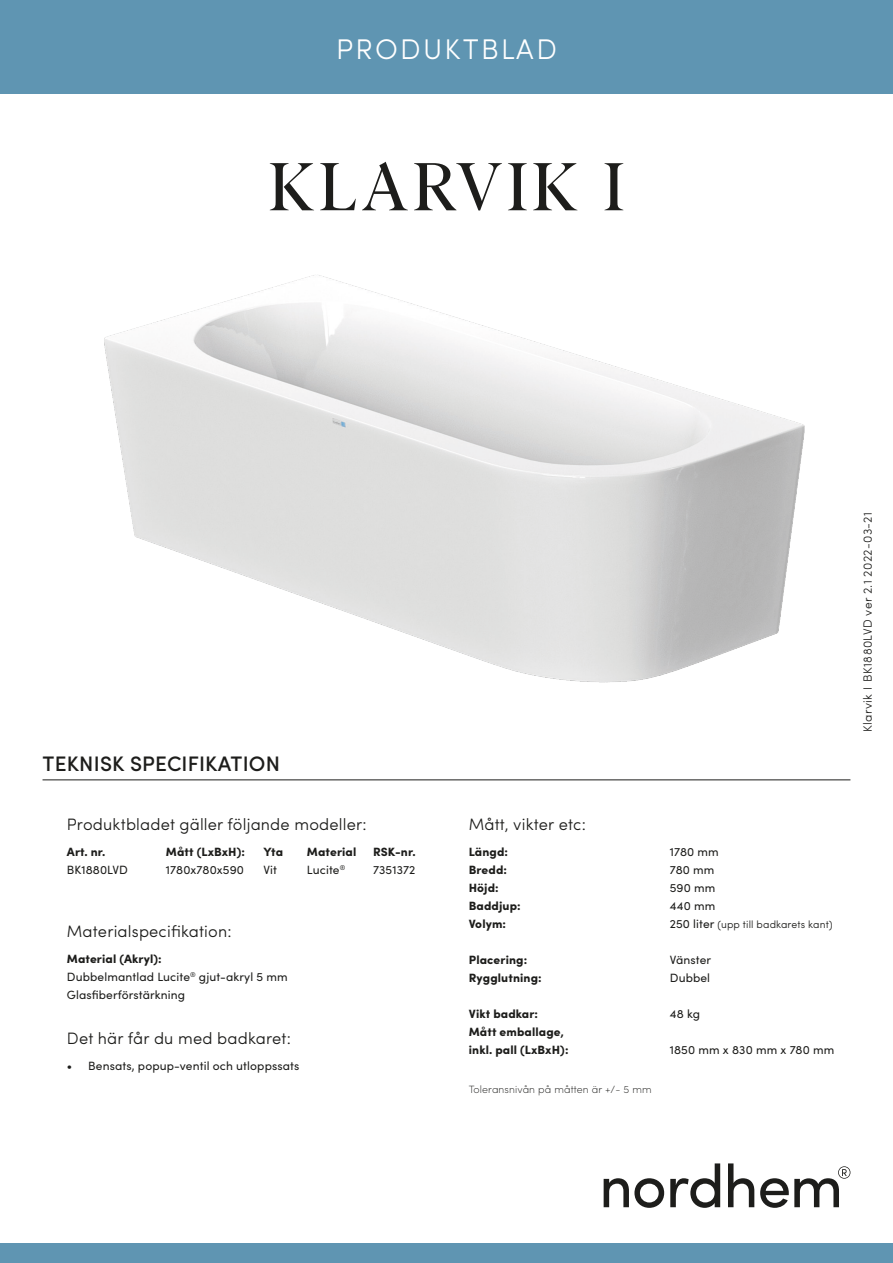
<style>
.page{position:relative;width:893px;height:1263px;background:#fff}
.page>*{position:absolute;margin:0;border:0;box-sizing:border-box;transform-origin:0 0}
.Ingress_centrerat{font:66px "Albra";letter-spacing:.06em;color:#1d1d1b}
.Ingress_centrerat-2{font:300 28.5px "Sofia Pro";letter-spacing:.08em;color:#fff}
.sid_2_h2_blå_med_lin{font:500 21px "Sofia Pro";letter-spacing:.01em;color:#1d1d1b}
.Ingress_centrerat-3{font:300 16.5px "Sofia Pro";letter-spacing:.01em;color:#1d1d1b}
.sid_2_fakta{font:300 16.5px "Sofia Pro";letter-spacing:.01em;color:#1d1d1b}
.sid_2_fakta-2{font:12px "Sofia Pro";letter-spacing:.01em;color:#1d1d1b}
.sid_2_fakta-3{font:900 12px "Sofia Pro";letter-spacing:.01em;color:#1d1d1b}
.versionsnummer{font:300 12px "Sofia Pro";letter-spacing:.03em;color:#1d1d1b}
.sid_2_fakta-4{font:300 10.5px "Sofia Pro";letter-spacing:.01em;color:#1d1d1b}
.sid_2_fakta-5{font:200 10.5px "Sofia Pro";letter-spacing:.01em;color:#1d1d1b}
.s1{font-weight:400;font-size:12px}
</style>
<div class="page">
<svg style="left:604px;top:1178px;width:60px;height:30px"></svg>
<svg style="left:670px;top:1163px;width:50px;height:45px"></svg>
<svg style="left:728px;top:1163px;width:26px;height:44px"></svg>
<svg style="left:760px;top:1166px;width:90px;height:42px"></svg>
<div style="left:0;top:1244px;width:893px;height:19px;background:#5f95b2"></div>
<div style="left:0;top:0;width:893px;height:94px;background:#5f95b2"></div>
<img style="left:104px;top:275px;width:701px;height:408px">
<hr style="left:43px;top:779px;width:807px;height:1px;background:#1d1d1b">
<p class="Ingress_centrerat-2" style="left:336px;top:28px;width:222px">PRODUKTBLAD</p>
<p class="Ingress_centrerat" style="left:268px;top:139px;width:357px">KLARVIK I</p>
<p class="sid_2_h2_blå_med_lin" style="left:43px;top:748px;width:239px">TEKNISK SPECIFIKATION</p>
<p class="Ingress_centrerat-3" style="left:67px;top:812px;width:301px">Produktbladet gäller följande modeller:</p>
<p class="sid_2_fakta-3" style="left:67px;top:842px;width:40px">Art. nr.</p>
<p class="sid_2_fakta-3" style="left:166px;top:842px;width:81px">Mått (LxBxH):</p>
<p class="sid_2_fakta-3" style="left:263px;top:842px;width:21px">Yta</p>
<p class="sid_2_fakta-3" style="left:307px;top:842px;width:51px">Material</p>
<p class="sid_2_fakta-3" style="left:373px;top:842px;width:44px">RSK-nr.</p>
<p class="sid_2_fakta-2" style="left:67px;top:861px;width:63px">BK1880LVD</p>
<p class="sid_2_fakta-2" style="left:166px;top:861px;width:79px">1780x780x590</p>
<p class="sid_2_fakta-2" style="left:263px;top:861px;width:15px">Vit</p>
<p class="sid_2_fakta-2" style="left:307px;top:861px;width:40px">Lucite<sup>®</sup></p>
<p class="sid_2_fakta-2" style="left:373px;top:861px;width:44px">7351372</p>
<p class="sid_2_fakta" style="left:67px;top:919px;width:166px">Materialspecifikation:</p>
<p class="sid_2_fakta-3" style="left:67px;top:949px;width:96px">Material (Akryl):</p>
<p class="sid_2_fakta-2" style="left:67px;top:968px;width:222px">Dubbelmantlad Lucite<sup>®</sup> gjut-akryl 5 mm</p>
<p class="sid_2_fakta-2" style="left:67px;top:986px;width:120px">Glasfiberförstärkning</p>
<p class="sid_2_fakta" style="left:67px;top:1026px;width:226px">Det här får du med badkaret:</p>
<p class="sid_2_fakta-2" style="left:67px;top:1057px;width:234px">• Bensats, popup-ventil och utloppssats</p>
<p class="versionsnummer" style="left:859px;top:732px;width:222px;rotate:-90deg">Klarvik I BK1880LVD ver 2.1 2022-03-21</p>
<p class="Ingress_centrerat-3" style="left:469px;top:812px;width:119px">Mått, vikter etc:</p>
<p class="sid_2_fakta-3" style="left:469px;top:842px;width:41px">Längd:</p>
<p class="sid_2_fakta-2" style="left:670px;top:843px;width:51px">1780 mm</p>
<p class="sid_2_fakta-3" style="left:469px;top:860px;width:40px">Bredd:</p>
<p class="sid_2_fakta-2" style="left:670px;top:861px;width:46px">780 mm</p>
<p class="sid_2_fakta-3" style="left:469px;top:878px;width:31px">Höjd:</p>
<p class="sid_2_fakta-2" style="left:670px;top:879px;width:47px">590 mm</p>
<p class="sid_2_fakta-3" style="left:469px;top:896px;width:53px">Baddjup:</p>
<p class="sid_2_fakta-2" style="left:670px;top:897px;width:47px">440 mm</p>
<p class="sid_2_fakta-3" style="left:469px;top:914px;width:39px">Volym:</p>
<p class="sid_2_fakta-4" style="left:670px;top:917px;width:164px"><span class="s1">250 liter</span> (upp till badkarets kant)</p>
<p class="sid_2_fakta-3" style="left:469px;top:950px;width:60px">Placering:</p>
<p class="sid_2_fakta-2" style="left:670px;top:951px;width:43px">Vänster</p>
<p class="sid_2_fakta-3" style="left:469px;top:968px;width:74px">Rygglutning:</p>
<p class="sid_2_fakta-2" style="left:670px;top:969px;width:42px">Dubbel</p>
<p class="sid_2_fakta-3" style="left:469px;top:1004px;width:71px">Vikt badkar:</p>
<p class="sid_2_fakta-2" style="left:670px;top:1005px;width:32px">48 kg</p>
<p class="sid_2_fakta-3" style="left:469px;top:1022px;width:97px">Mått emballage,</p>
<p class="sid_2_fakta-3" style="left:469px;top:1040px;width:101px">inkl. pall (LxBxH):</p>
<p class="sid_2_fakta-2" style="left:670px;top:1041px;width:166px">1850 mm x 830 mm x 780 mm</p>
<p class="sid_2_fakta-5" style="left:469px;top:1082px;width:184px">Toleransnivån på måtten är +/- 5 mm</p>
</div>
